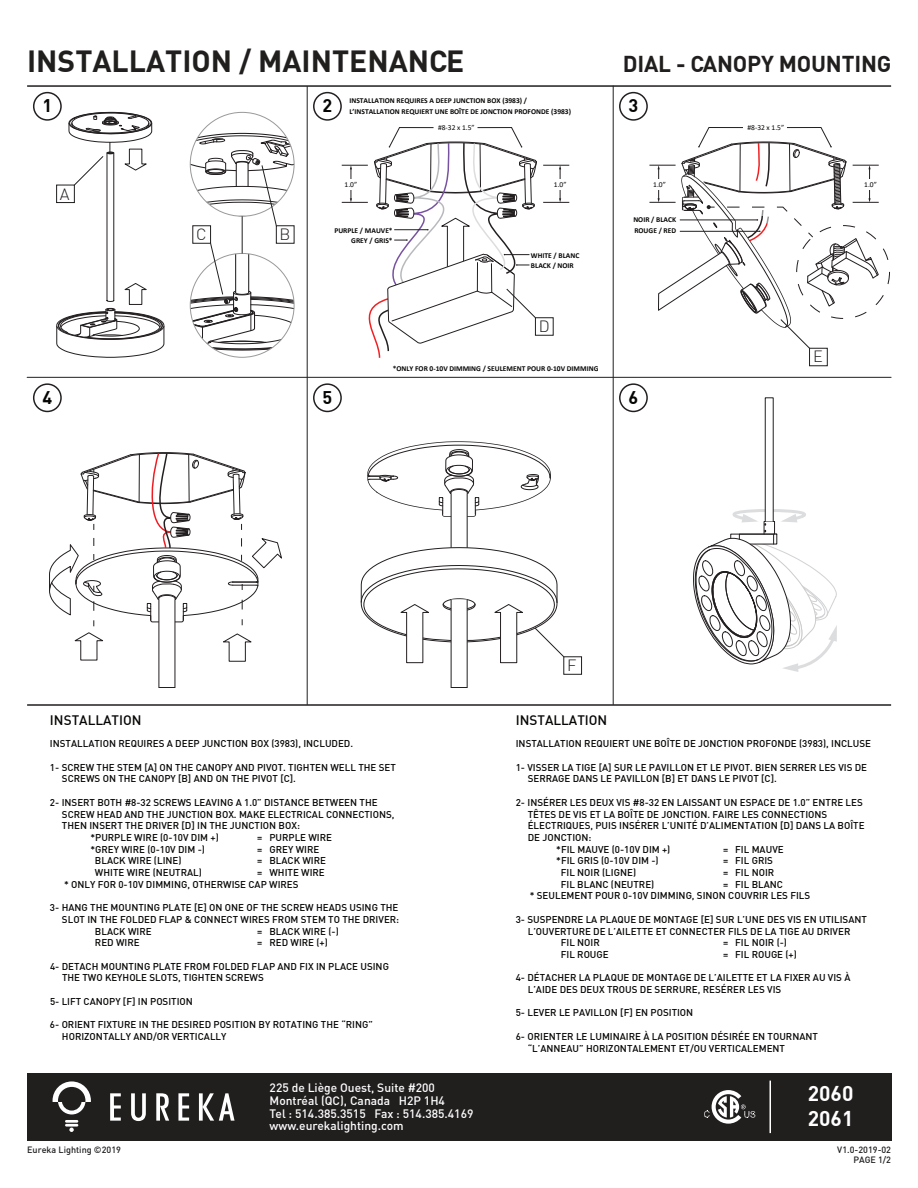
<style>
.page{position:relative;width:918px;height:1188px;background:#fff}
.page>*{position:absolute;margin:0;border:0;box-sizing:border-box;transform-origin:0 0}
.t1{font:700 30px "DIN";color:#211e1e}
.t2{font:700 22.5px "DIN";letter-spacing:-.01em;color:#211e1e}
.t3{font:700 21px/25.2px "DIN";color:#fff}
.t4{font:700 18px "DIN";color:#050504}
.t5{font:300 16.05px "DIN";color:#211e1e}
.t6{font:500 13.5px "DIN";color:#050504}
.t7{font:500 12px/12.8px "DIN";color:#fff}
.t8{font:500 9.75px/11.7px "DIN";color:#050504}
.t9{font:500 9px/10.8px "DIN";letter-spacing:.005em;color:#1e1d1d;text-align:right}
.t10{font:700 7.5px/10.5px "Calibri";color:#050504}
.t11{font:7.5px "Calibri";color:#050504}
</style>
<div class="page">
<hr style="left:27px;top:85px;width:864px;height:2px;background:#211e1e">
<div style="left:27px;top:1073px;width:864px;height:68px;background:#211e1e"></div>
<svg style="left:110px;top:1093px;width:11px;height:28px"></svg>
<svg style="left:178px;top:1093px;width:11px;height:28px"></svg>
<svg style="left:156px;top:1093px;width:13px;height:28px"></svg>
<svg style="left:131px;top:1093px;width:15px;height:28px"></svg>
<svg style="left:199px;top:1093px;width:36px;height:28px"></svg>
<svg style="left:53px;top:1081px;width:38px;height:33px"></svg>
<svg style="left:65px;top:1120px;width:13px;height:12px"></svg>
<hr style="left:27px;top:704px;width:864px;height:2px;background:#211e1e">
<hr style="left:770px;top:1081px;width:1px;height:52px;background:#fff">
<svg style="left:704px;top:1090px;width:51px;height:34px"></svg>
<svg style="left:33px;top:383px;width:29px;height:29px"></svg>
<hr style="left:307px;top:86px;width:1px;height:618px;background:#231f20">
<hr style="left:613px;top:86px;width:1px;height:618px;background:#231f20">
<hr style="left:27px;top:377px;width:864px;height:1px;background:#231f20">
<svg style="left:313px;top:383px;width:29px;height:29px"></svg>
<svg style="left:619px;top:383px;width:29px;height:29px"></svg>
<svg style="left:619px;top:92px;width:29px;height:29px"></svg>
<svg style="left:313px;top:92px;width:29px;height:29px"></svg>
<svg style="left:342px;top:127px;width:227px;height:231px"></svg>
<div style="left:809px;top:348px;width:18px;height:18px;border:1px solid #211e1e"></div>
<svg style="left:649px;top:127px;width:230px;height:222px"></svg>
<svg style="left:223px;top:633px;width:29px;height:29px"></svg>
<svg style="left:74px;top:632px;width:29px;height:29px"></svg>
<svg style="left:49px;top:452px;width:233px;height:174px"></svg>
<svg style="left:367px;top:441px;width:184px;height:76px"></svg>
<div style="left:451px;top:493px;width:17px;height:64px;background:#fff"></div>
<svg style="left:360px;top:547px;width:204px;height:116px"></svg>
<svg style="left:33px;top:92px;width:132px;height:266px"></svg>
<svg style="left:190px;top:132px;width:104px;height:94px"></svg>
<svg style="left:190px;top:243px;width:104px;height:114px"></svg>
<hr style="left:242px;top:216px;width:1px;height:37px;background:#211e1e">
<div style="left:765px;top:397px;width:9px;height:125px;background:#fff;border:1px solid #231f20"></div>
<svg style="left:693px;top:509px;width:144px;height:163px"></svg>
<h1 class="t1" style="left:27px;top:41px;width:439px">INSTALLATION / MAINTENANCE</h1>
<h2 class="t2" style="left:623px;top:49px;width:270px">DIAL - CANOPY MOUNTING</h2>
<p class="t10" style="left:349px;top:95px;width:179px">INSTALLATION REQUIRES A DEEP JUNCTION BOX (3983) /</p>
<h3 class="t4" style="left:42px;top:94px;width:11px">1</h3>
<h3 class="t4" style="left:629px;top:94px;width:11px">3</h3>
<h3 class="t4" style="left:323px;top:94px;width:11px">2</h3>
<p class="t10" style="left:349px;top:106px;width:223px">L’INSTALLATION REQUIERT UNE BOÎTE DE JONCTION PROFONDE (3983)</p>
<p class="t11" style="left:438px;top:123px;width:38px">#8-32 x 1.5”</p>
<p class="t11" style="left:748px;top:123px;width:38px">#8-32 x 1.5”</p>
<h3 class="t5" style="left:60px;top:184px;width:11px">A</h3>
<p class="t11" style="left:345px;top:179px;width:14px">1.0”</p>
<p class="t11" style="left:554px;top:179px;width:14px">1.0”</p>
<p class="t11" style="left:653px;top:179px;width:14px">1.0”</p>
<p class="t11" style="left:864px;top:179px;width:14px">1.0”</p>
<h3 class="t5" style="left:196px;top:225px;width:12px">C</h3>
<h3 class="t5" style="left:280px;top:225px;width:12px">B</h3>
<p class="t10" style="left:334px;top:225px;width:60px;text-align:right">PURPLE / MAUVE*<br>GREY / GRIS*</p>
<p class="t10" style="left:531px;top:250px;width:50px">WHITE / BLANC<br>BLACK / NOIR</p>
<h3 class="t5" style="left:539px;top:317px;width:13px">D</h3>
<p class="t10" style="left:393px;top:363px;width:207px">*ONLY FOR 0-10V DIMMING / SEULEMENT POUR 0-10V DIMMING</p>
<p class="t10" style="left:633px;top:214px;width:44px">NOIR / BLACK<br>ROUGE / RED</p>
<h3 class="t4" style="left:42px;top:386px;width:11px">4</h3>
<h3 class="t4" style="left:323px;top:386px;width:11px">5</h3>
<h3 class="t4" style="left:629px;top:386px;width:11px">6</h3>
<h3 class="t5" style="left:567px;top:656px;width:11px">F</h3>
<h3 class="t5" style="left:813px;top:347px;width:11px">E</h3>
<h3 class="t6" style="left:50px;top:711px;width:93px">INSTALLATION</h3>
<p class="t8" style="left:50px;top:738px;width:305px">INSTALLATION REQUIRES A DEEP JUNCTION BOX (3983), INCLUDED.</p>
<p class="t8" style="left:62px;top:761px;width:335px;text-indent:-12px">1- SCREW THE STEM [A] ON THE CANOPY AND PIVOT. TIGHTEN WELL THE SET<br>SCREWS ON THE CANOPY [B] AND ON THE PIVOT [C].</p>
<p class="t8" style="left:50px;top:796px;width:329px">2- INSERT BOTH #8-32 SCREWS LEAVING A 1.0” DISTANCE BETWEEN THE</p>
<p class="t8" style="left:62px;top:808px;width:334px">SCREW HEAD AND THE JUNCTION BOX. MAKE ELECTRICAL CONNECTIONS,</p>
<p class="t8" style="left:62px;top:820px;width:239px">THEN INSERT THE DRIVER [D] IN THE JUNCTION BOX:</p>
<p class="t8" style="left:90px;top:831px;width:130px">*PURPLE WIRE (0-10V DIM +)</p>
<p class="t8" style="left:90px;top:843px;width:116px">*GREY WIRE (0-10V DIM -)</p>
<p class="t8" style="left:95px;top:855px;width:88px">BLACK WIRE (LINE)</p>
<p class="t8" style="left:95px;top:866px;width:108px">WHITE WIRE (NEUTRAL)</p>
<p class="t8" style="left:64px;top:878px;width:236px">* ONLY FOR 0-10V DIMMING, OTHERWISE CAP WIRES</p>
<p class="t8" style="left:50px;top:901px;width:350px">3- HANG THE MOUNTING PLATE [E] ON ONE OF THE SCREW HEADS USING THE</p>
<p class="t8" style="left:62px;top:913px;width:339px">SLOT IN THE FOLDED FLAP &amp; CONNECT WIRES FROM STEM TO THE DRIVER:</p>
<p class="t8" style="left:95px;top:925px;width:58px">BLACK WIRE</p>
<p class="t8" style="left:95px;top:937px;width:46px">RED WIRE</p>
<p class="t8" style="left:62px;top:960px;width:329px;text-indent:-12px">4- DETACH MOUNTING PLATE FROM FOLDED FLAP AND FIX IN PLACE USING<br>THE TWO KEYHOLE SLOTS, TIGHTEN SCREWS</p>
<p class="t8" style="left:50px;top:995px;width:144px">5- LIFT CANOPY [F] IN POSITION</p>
<p class="t8" style="left:62px;top:1018px;width:312px;text-indent:-12px">6- ORIENT FIXTURE IN THE DESIRED POSITION BY ROTATING THE “RING”<br>HORIZONTALLY AND/OR VERTICALLY</p>
<p class="t8" style="left:257px;top:831px;width:76px">= PURPLE WIRE = GREY WIRE<br>= BLACK WIRE = WHITE WIRE</p>
<p class="t8" style="left:257px;top:925px;width:83px">= BLACK WIRE (-) = RED WIRE (+)</p>
<p class="t9" style="left:27px;top:1144px;width:95px">Eureka Lighting ©2019</p>
<p class="t7" style="left:270px;top:1081px;width:205px">225 de Liège Ouest, Suite #200<br>Montréal (QC), Canada H2P 1H4<br>Tel : 514.385.3515 Fax : 514.385.4169 www.eurekalighting.com</p>
<h3 class="t6" style="left:516px;top:711px;width:93px">INSTALLATION</h3>
<p class="t8" style="left:516px;top:738px;width:357px">INSTALLATION REQUIERT UNE BOÎTE DE JONCTION PROFONDE (3983), INCLUSE</p>
<p class="t8" style="left:528px;top:761px;width:341px;text-indent:-12px">1- VISSER LA TIGE [A] SUR LE PAVILLON ET LE PIVOT. BIEN SERRER LES VIS DE<br>SERRAGE DANS LE PAVILLON [B] ET DANS LE PIVOT [C].</p>
<p class="t8" style="left:516px;top:796px;width:349px">2- INSÉRER LES DEUX VIS #8-32 EN LAISSANT UN ESPACE DE 1.0” ENTRE LES</p>
<p class="t8" style="left:528px;top:808px;width:301px">TÊTES DE VIS ET LA BOÎTE DE JONCTION. FAIRE LES CONNECTIONS</p>
<p class="t8" style="left:528px;top:820px;width:338px">ÉLECTRIQUES, PUIS INSÉRER L’UNITÉ D’ALIMENTATION [D] DANS LA BOÎTE</p>
<p class="t8" style="left:528px;top:831px;width:65px">DE JONCTION:</p>
<p class="t8" style="left:556px;top:843px;width:116px">*FIL MAUVE (0-10V DIM +)</p>
<p class="t8" style="left:556px;top:855px;width:104px">*FIL GRIS (0-10V DIM -)</p>
<p class="t8" style="left:561px;top:866px;width:77px">FIL NOIR (LIGNE)</p>
<p class="t8" style="left:561px;top:878px;width:95px">FIL BLANC (NEUTRE)</p>
<p class="t8" style="left:530px;top:890px;width:282px">* SEULEMENT POUR 0-10V DIMMING, SINON COUVRIR LES FILS</p>
<p class="t8" style="left:516px;top:913px;width:353px">3- SUSPENDRE LA PLAQUE DE MONTAGE [E] SUR L’UNE DES VIS EN UTILISANT</p>
<p class="t8" style="left:528px;top:925px;width:324px">L’OUVERTURE DE L’AILETTE ET CONNECTER FILS DE LA TIGE AU DRIVER</p>
<p class="t8" style="left:561px;top:937px;width:41px">FIL NOIR</p>
<p class="t8" style="left:561px;top:948px;width:49px">FIL ROUGE</p>
<p class="t8" style="left:528px;top:972px;width:324px;text-indent:-12px">4- DÉTACHER LA PLAQUE DE MONTAGE DE L’AILETTE ET LA FIXER AU VIS À<br>L’AIDE DES DEUX TROUS DE SERRURE, RESÉRER LES VIS</p>
<p class="t8" style="left:516px;top:1007px;width:179px">5- LEVER LE PAVILLON [F] EN POSITION</p>
<p class="t8" style="left:528px;top:1030px;width:292px;text-indent:-12px">6- ORIENTER LE LUMINAIRE À LA POSITION DÉSIRÉE EN TOURNANT “L’ANNEAU” HORIZONTALEMENT ET/OU VERTICALEMENT</p>
<h3 class="t3" style="left:808px;top:1080px;width:47px">2060<br>2061</h3>
<p class="t8" style="left:723px;top:843px;width:62px">= FIL MAUVE = FIL GRIS<br>= FIL NOIR<br>= FIL BLANC</p>
<p class="t8" style="left:723px;top:937px;width:75px">= FIL NOIR (-)<br>= FIL ROUGE (+)</p>
<p class="t9" style="left:837px;top:1144px;width:55px">V1.0-2019-02<br>PAGE 1/2</p>
</div>
